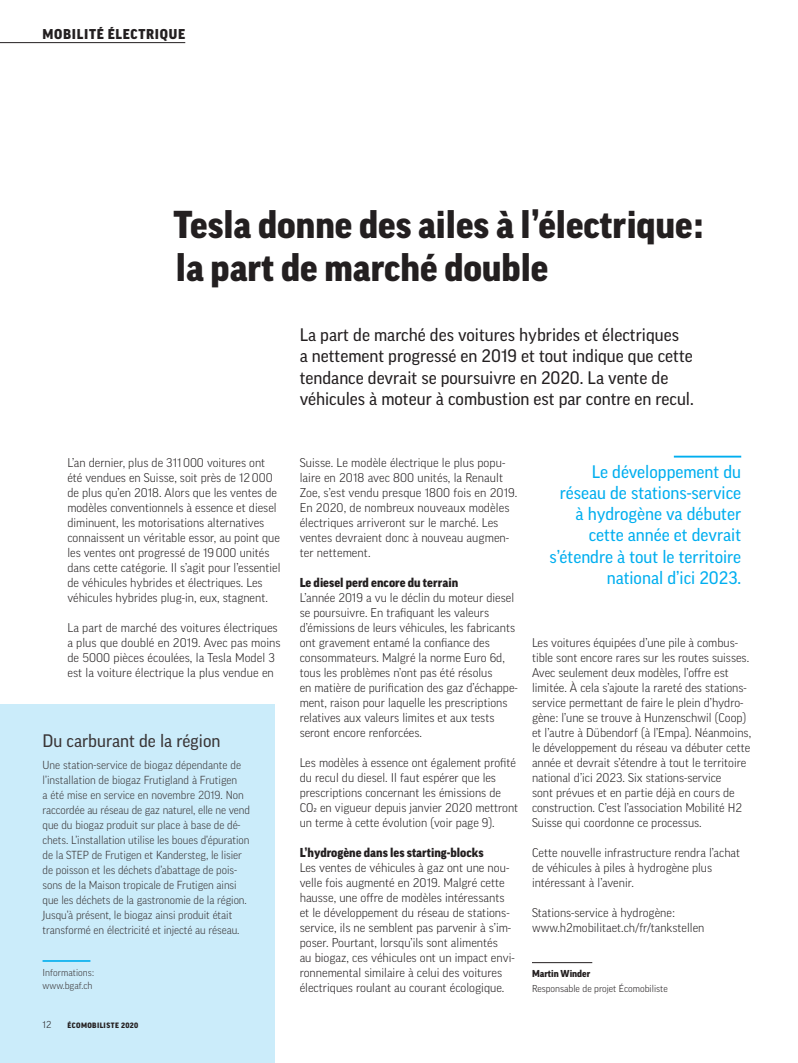
<style>
.page{position:relative;width:798px;height:1063px;background:#fff}
.page>*{position:absolute;margin:0;border:0;box-sizing:border-box;transform-origin:0 0}
.t1{font:900 37.5px/42.5px "Good OT";color:#231f20}
.t2{font:17.5px/21.2px "Good OT News";color:#231f20}
.t3{font:17.5px/21.2px "Good OT News";color:#00aeef;text-align:right}
.t4{font:900 13.75px "Good OT";letter-spacing:.05em;color:#231f20}
.t5{font:900 12.5px "Good OT";color:#231f20}
.t6{font:300 12.25px/15px "Good OT";color:#231f20}
.t7{font:300 11.25px/15px "Good OT";letter-spacing:-.005em;color:#231f20}
.t8{font:300 9.75px/12.5px "Good OT";color:#231f20}
.t9{font:900 9.75px "Good OT";color:#231f20}
.t10{font:900 7.5px "Good OT";letter-spacing:.05em;color:#231f20}
</style>
<div class="page">
<div style="left:0;top:704px;width:275px;height:359px;background:#c6eafa"></div>
<hr style="left:43px;top:960px;width:47px;height:2px;background:#00aeef">
<hr style="left:531px;top:962px;width:61px;height:1px;background:#231f20">
<hr style="left:673px;top:456px;width:68px;height:2px;background:#00aeef">
<hr style="left:0;top:42px;width:185px;height:1px;background:#231f20">
<hr style="left:797px;top:0;width:1px;height:542px;background:#e6e7e9">
<p class="t4" style="left:43px;top:26px;width:144px">MOBILITÉ ÉLECTRIQUE</p>
<h1 class="t1" style="left:173px;top:204px;width:530px">Tesla donne des ailes à l’électrique: la part de marché double</h1>
<h2 class="t2" style="left:299px;top:324px;width:395px">La part de marché des voitures hybrides et électriques<br>a nettement progressé en 2019 et tout indique que cette tendance devrait se poursuivre en 2020. La vente de véhicules à moteur à combustion est par contre en recul.</h2>
<p class="t6" style="left:67px;top:455px;width:214px">L’an dernier, plus de 311000 voitures ont été vendues en Suisse, soit près de 12000 de plus qu’en 2018. Alors que les ventes de modèles conventionnels à essence et diesel diminuent, les motorisations alternatives connaissent un véritable essor, au point que les ventes ont progressé de 19000 unités dans cette catégorie. Il s’agit pour l’essentiel de véhicules hybrides et électriques. Les véhicules hybrides plug-in, eux, stagnent.</p>
<p class="t6" style="left:67px;top:620px;width:215px">La part de marché des voitures électriques a plus que doublé en 2019. Avec pas moins de 5000 pièces écoulées, la Tesla Model 3 est la voiture électrique la plus vendue en</p>
<h2 class="t2" style="left:43px;top:730px;width:179px">Du carburant de la région</h2>
<p class="t7" style="left:43px;top:757px;width:209px">Une station-service de biogaz dépendante de l’installation de biogaz Frutigland à Frutigen<br>a été mise en service en novembre 2019. Non raccordée au réseau de gaz naturel, elle ne vend que du biogaz produit sur place à base de dé&shy;chets. L’installation utilise les boues d’épuration de la STEP de Frutigen et Kandersteg, le lisier de poisson et les déchets d’abattage de pois&shy;sons de la Maison tropicale de Frutigen ainsi que les déchets de la gastronomie de la région.<br>Jusqu’à présent, le biogaz ainsi produit était transformé en électricité et injecté au réseau.</p>
<p class="t8" style="left:43px;top:966px;width:53px">Informations: www.bgaf.ch</p>
<p class="t8" style="left:43px;top:1018px;width:10px">12</p>
<p class="t10" style="left:67px;top:1021px;width:72px">ÉCOMOBILISTE 2020</p>
<p class="t6" style="left:299px;top:455px;width:219px">Suisse. Le modèle électrique le plus popu&shy;laire en 2018 avec 800 unités, la Renault Zoe, s’est vendu presque 1800 fois en 2019.<br>En 2020, de nombreux nouveaux modèles électriques arriveront sur le marché. Les ventes devraient donc à nouveau augmen&shy;ter nettement.</p>
<p class="t5" style="left:299px;top:576px;width:160px">Le diesel perd encore du terrain</p>
<p class="t6" style="left:299px;top:590px;width:219px">L’année 2019 a vu le déclin du moteur diesel se poursuivre. En trafiquant les valeurs d’émissions de leurs véhicules, les fabricants ont gravement entamé la confiance des consommateurs. Malgré la norme Euro 6d, tous les problèmes n’ont pas été résolus<br>en matière de purification des gaz d’échappe&shy;ment, raison pour laquelle les prescriptions relatives aux valeurs limites et aux tests seront encore renforcées.</p>
<p class="t6" style="left:299px;top:755px;width:220px">Les modèles à essence ont également profité du recul du diesel. Il faut espérer que les prescriptions concernant les émissions de CO2 en vigueur depuis janvier 2020 mettront un terme à cette évolution (voir page 9).</p>
<p class="t5" style="left:299px;top:846px;width:185px">L’hydrogène dans les starting-blocks</p>
<p class="t6" style="left:299px;top:860px;width:216px">Les ventes de véhicules à gaz ont une nou&shy;velle fois augmenté en 2019. Malgré cette hausse, une offre de modèles intéressants et le développement du réseau de stations&shy;service, ils ne semblent pas parvenir à s’im&shy;poser. Pourtant, lorsqu’ils sont alimentés<br>au biogaz, ces véhicules ont un impact envi&shy;ronnemental similaire à celui des voitures électriques roulant au courant écologique.</p>
<h2 class="t3" style="left:549px;top:461px;width:193px">Le développement du réseau de stations-service à hydrogène va débuter cette année et devrait s’étendre à tout le territoire national d’ici 2023.</h2>
<p class="t6" style="left:531px;top:635px;width:221px">Les voitures équipées d’une pile à combus&shy;tible sont encore rares sur les routes suisses.<br>Avec seulement deux modèles, l’offre est limitée. À cela s’ajoute la rareté des stations&shy;service permettant de faire le plein d’hydro&shy;gène: l’une se trouve à Hunzenschwil (Coop) et l’autre à Dübendorf (à l’Empa). Néanmoins, le développement du réseau va débuter cette année et devrait s’étendre à tout le territoire national d’ici 2023. Six stations-service<br>sont prévues et en partie déjà en cours de construction. C’est l’association Mobilité H2<br>Suisse qui coordonne ce processus.</p>
<p class="t6" style="left:531px;top:845px;width:209px">Cette nouvelle infrastructure rendra l’achat de véhicules à piles à hydrogène plus intéressant à l’avenir.</p>
<p class="t6" style="left:531px;top:905px;width:174px">Stations-service à hydrogène: www.h2mobilitaet.ch/fr/tankstellen</p>
<p class="t9" style="left:531px;top:968px;width:60px">Martin Winder</p>
<p class="t8" style="left:531px;top:982px;width:137px">Responsable de projet Écomobiliste</p>
</div>
